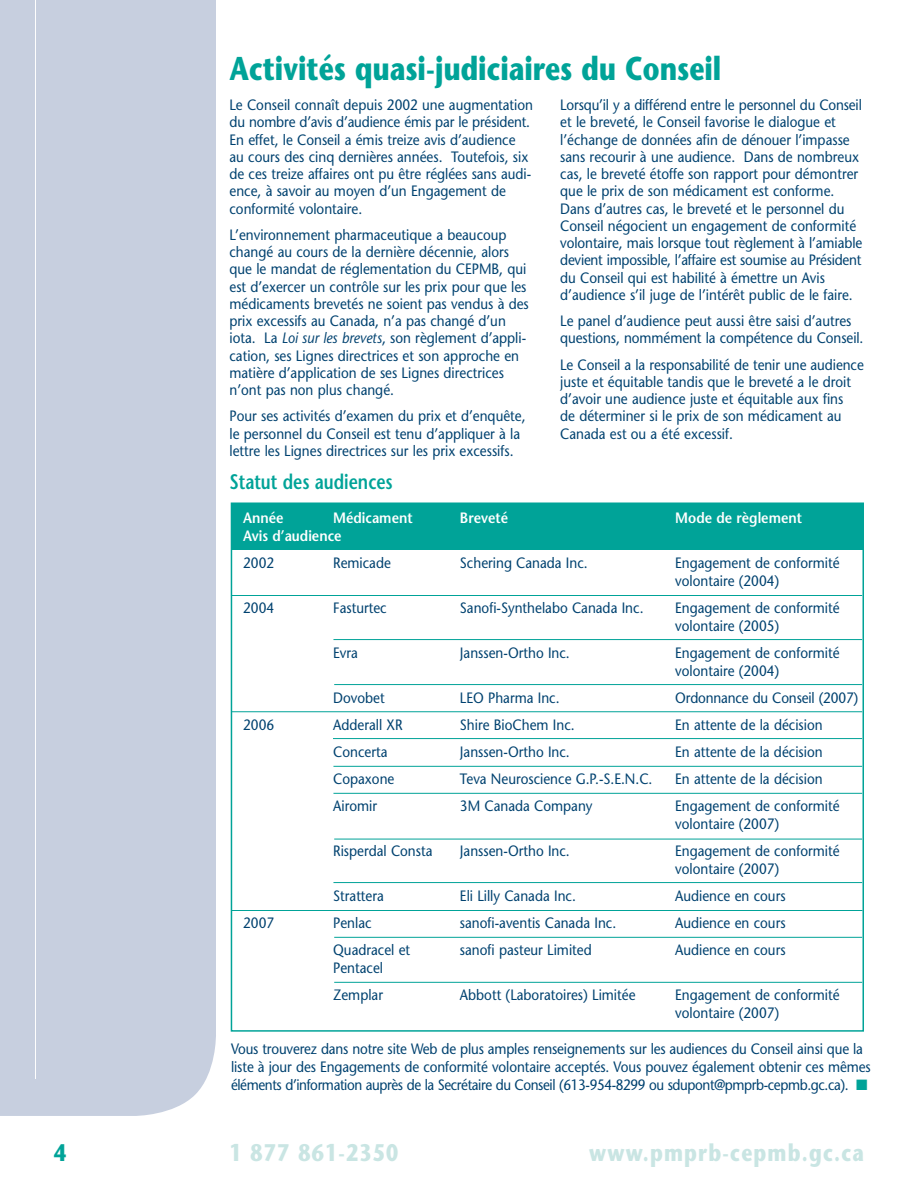
<style>
.page{position:relative;width:918px;height:1188px;background:#fff}
.page>*{position:absolute;margin:0;border:0;box-sizing:border-box;transform-origin:0 0}
.t1{font:700 33px "Stone Sans";color:#00a398;scale:.8 1}
.t2{font:700 24px "Stone Sans";letter-spacing:.065em;color:#c9e5e3;scale:.8 1}
.t3{font:700 24px "Stone Sans";color:#00a398;scale:.8 1}
.t4{font:600 21px "Stone Sans";color:#00a398;scale:.8 1}
.t5{font:15px/17.2px "Stone Sans";color:#004270;scale:.9 1}
.t6{font:600 15px "Stone Sans";color:#fff;scale:.9 1}
.s1{font-style:italic}
.s2{color:#00a398}
</style>
<div class="page">
<div style="left:0;top:0;width:216px;height:1116px;background:#c7cfdf"></div>
<hr style="left:35px;top:0;width:1px;height:1079px;background:#fff">
<div style="left:232px;top:504px;width:631px;height:46px;background:#00a398"></div>
<div style="left:231px;top:502px;width:633px;height:530px;border:2px solid #00a398"></div>
<hr style="left:333px;top:639px;width:529px;height:1px;background:#00a398">
<hr style="left:334px;top:684px;width:528px;height:1px;background:#00a398">
<hr style="left:333px;top:738px;width:529px;height:1px;background:#00a398">
<hr style="left:333px;top:766px;width:529px;height:1px;background:#00a398">
<hr style="left:333px;top:793px;width:529px;height:1px;background:#00a398">
<hr style="left:334px;top:839px;width:528px;height:1px;background:#00a398">
<hr style="left:333px;top:882px;width:529px;height:1px;background:#00a398">
<hr style="left:334px;top:937px;width:528px;height:1px;background:#00a398">
<hr style="left:334px;top:982px;width:528px;height:1px;background:#00a398">
<hr style="left:231px;top:595px;width:631px;height:1px;background:#00a398">
<hr style="left:231px;top:711px;width:631px;height:1px;background:#00a398">
<hr style="left:231px;top:910px;width:632px;height:1px;background:#00a398">
<h1 class="t1" style="left:230px;top:55px;width:616px">Activités quasi-judiciaires du Conseil</h1>
<p class="t5" style="left:230px;top:98px;width:339px">Le Conseil connaît depuis 2002 une augmentation du nombre d’avis d’audience émis par le président.<br>En effet, le Conseil a émis treize avis d’audience au cours des cinq dernières années. Toutefois, six de ces treize affaires ont pu être réglées sans audi&shy;ence, à savoir au moyen d’un Engagement de conformité volontaire.</p>
<p class="t5" style="left:230px;top:228px;width:334px">L’environnement pharmaceutique a beaucoup changé au cours de la dernière décennie, alors que le mandat de réglementation du CEPMB, qui est d’exercer un contrôle sur les prix pour que les médicaments brevetés ne soient pas vendus à des prix excessifs au Canada, n’a pas changé d’un iota. La <span class="s1">Loi sur les brevets</span>, son règlement d’appli - cation, ses Lignes directrices et son approche en matière d’application de ses Lignes directrices n’ont pas non plus changé.</p>
<p class="t5" style="left:230px;top:409px;width:331px">Pour ses activités d’examen du prix et d’enquête, le personnel du Conseil est tenu d’appliquer à la lettre les Lignes directrices sur les prix excessifs.</p>
<h3 class="t4" style="left:230px;top:474px;width:206px">Statut des audiences</h3>
<p class="t5" style="left:560px;top:98px;width:337px">Lorsqu’il y a différend entre le personnel du Conseil et le breveté, le Conseil favorise le dialogue et l’échange de données afin de dénouer l’impasse sans recourir à une audience. Dans de nombreux cas, le breveté étoffe son rapport pour démontrer que le prix de son médicament est conforme.<br>Dans d’autres cas, le breveté et le personnel du Conseil négocient un engagement de conformité volontaire, mais lorsque tout règlement à l’amiable devient impossible, l’affaire est soumise au Président du Conseil qui est habilité à émettre un Avis d’audience s’il juge de l’intérêt public de le faire.</p>
<p class="t5" style="left:560px;top:314px;width:338px">Le panel d’audience peut aussi être saisi d’autres questions, nommément la compétence du Conseil.</p>
<p class="t5" style="left:560px;top:357px;width:339px">Le Conseil a la responsabilité de tenir une audience juste et équitable tandis que le breveté a le droit d’avoir une audience juste et équitable aux fins<br>de déterminer si le prix de son médicament au Canada est ou a été excessif.</p>
<p class="t6" style="left:243px;top:512px;width:46px">Année</p>
<p class="t6" style="left:333px;top:512px;width:90px">Médicament</p>
<p class="t6" style="left:460px;top:512px;width:55px">Breveté</p>
<p class="t6" style="left:675px;top:512px;width:142px">Mode de règlement</p>
<p class="t6" style="left:243px;top:530px;width:111px">Avis d’audience</p>
<p class="t5" style="left:243px;top:556px;width:36px">2002</p>
<p class="t5" style="left:333px;top:556px;width:66px">Remicade</p>
<p class="t5" style="left:460px;top:556px;width:144px">Schering Canada Inc.</p>
<p class="t5" style="left:675px;top:556px;width:184px;line-height:18px">Engagement de conformité volontaire (2004)</p>
<p class="t5" style="left:243px;top:601px;width:36px">2004</p>
<p class="t5" style="left:333px;top:601px;width:61px">Fasturtec</p>
<p class="t5" style="left:460px;top:601px;width:205px">Sanofi-Synthelabo Canada Inc.</p>
<p class="t5" style="left:675px;top:601px;width:184px;line-height:18px">Engagement de conformité volontaire (2005)</p>
<p class="t5" style="left:333px;top:646px;width:29px">Evra</p>
<p class="t5" style="left:460px;top:646px;width:124px">Janssen-Ortho Inc.</p>
<p class="t5" style="left:675px;top:646px;width:184px;line-height:18px">Engagement de conformité volontaire (2004)</p>
<p class="t5" style="left:333px;top:691px;width:59px">Dovobet</p>
<p class="t5" style="left:460px;top:691px;width:112px">LEO Pharma Inc.</p>
<p class="t5" style="left:675px;top:691px;width:205px">Ordonnance du Conseil (2007)</p>
<p class="t5" style="left:243px;top:718px;width:36px">2006</p>
<p class="t5" style="left:333px;top:718px;width:79px">Adderall XR</p>
<p class="t5" style="left:460px;top:718px;width:129px">Shire BioChem Inc.</p>
<p class="t5" style="left:675px;top:718px;width:165px">En attente de la décision</p>
<p class="t5" style="left:333px;top:745px;width:62px">Concerta</p>
<p class="t5" style="left:460px;top:745px;width:124px">Janssen-Ortho Inc.</p>
<p class="t5" style="left:675px;top:745px;width:165px">En attente de la décision</p>
<p class="t5" style="left:333px;top:772px;width:70px">Copaxone</p>
<p class="t5" style="left:460px;top:772px;width:215px">Teva Neuroscience G.P.-S.E.N.C.</p>
<p class="t5" style="left:675px;top:772px;width:165px">En attente de la décision</p>
<p class="t5" style="left:333px;top:799px;width:50px">Airomir</p>
<p class="t5" style="left:460px;top:799px;width:149px">3M Canada Company</p>
<p class="t5" style="left:675px;top:799px;width:184px;line-height:18px">Engagement de conformité volontaire (2007)</p>
<p class="t5" style="left:333px;top:844px;width:112px">Risperdal Consta</p>
<p class="t5" style="left:460px;top:844px;width:124px">Janssen-Ortho Inc.</p>
<p class="t5" style="left:675px;top:844px;width:184px;line-height:18px">Engagement de conformité volontaire (2007)</p>
<p class="t5" style="left:333px;top:889px;width:58px">Strattera</p>
<p class="t5" style="left:460px;top:889px;width:130px">Eli Lilly Canada Inc.</p>
<p class="t5" style="left:675px;top:889px;width:124px">Audience en cours</p>
<p class="t5" style="left:243px;top:916px;width:36px">2007</p>
<p class="t5" style="left:333px;top:916px;width:44px">Penlac</p>
<p class="t5" style="left:460px;top:916px;width:175px">sanofi-aventis Canada Inc.</p>
<p class="t5" style="left:675px;top:916px;width:124px">Audience en cours</p>
<p class="t5" style="left:333px;top:943px;width:87px">Quadracel et</p>
<p class="t5" style="left:460px;top:943px;width:148px">sanofi pasteur Limited</p>
<p class="t5" style="left:675px;top:943px;width:124px">Audience en cours</p>
<p class="t5" style="left:333px;top:956px;width:57px;line-height:27px">Pentacel<br>Zemplar</p>
<p class="t5" style="left:460px;top:988px;width:197px">Abbott (Laboratoires) Limitée</p>
<p class="t5" style="left:675px;top:988px;width:184px;line-height:18px">Engagement de conformité volontaire (2007)</p>
<p class="t5" style="left:231px;top:1041px;width:712px;line-height:18px">Vous trouverez dans notre site Web de plus amples renseignements sur les audiences du Conseil ainsi que la liste à jour des Engagements de conformité volontaire acceptés. Vous pouvez également obtenir ces mêmes éléments d’information auprès de la Secrétaire du Conseil (613-954-8299 ou sdupont@pmprb-cepmb.gc.ca). <span class="s2">■</span></p>
<h2 class="t3" style="left:54px;top:1143px;width:17px">4</h2>
<h2 class="t2" style="left:230px;top:1143px;width:212px">1 877 861-2350</h2>
<h2 class="t2" style="left:589px;top:1143px;width:345px">www.pmprb-cepmb.gc.ca</h2>
</div>
